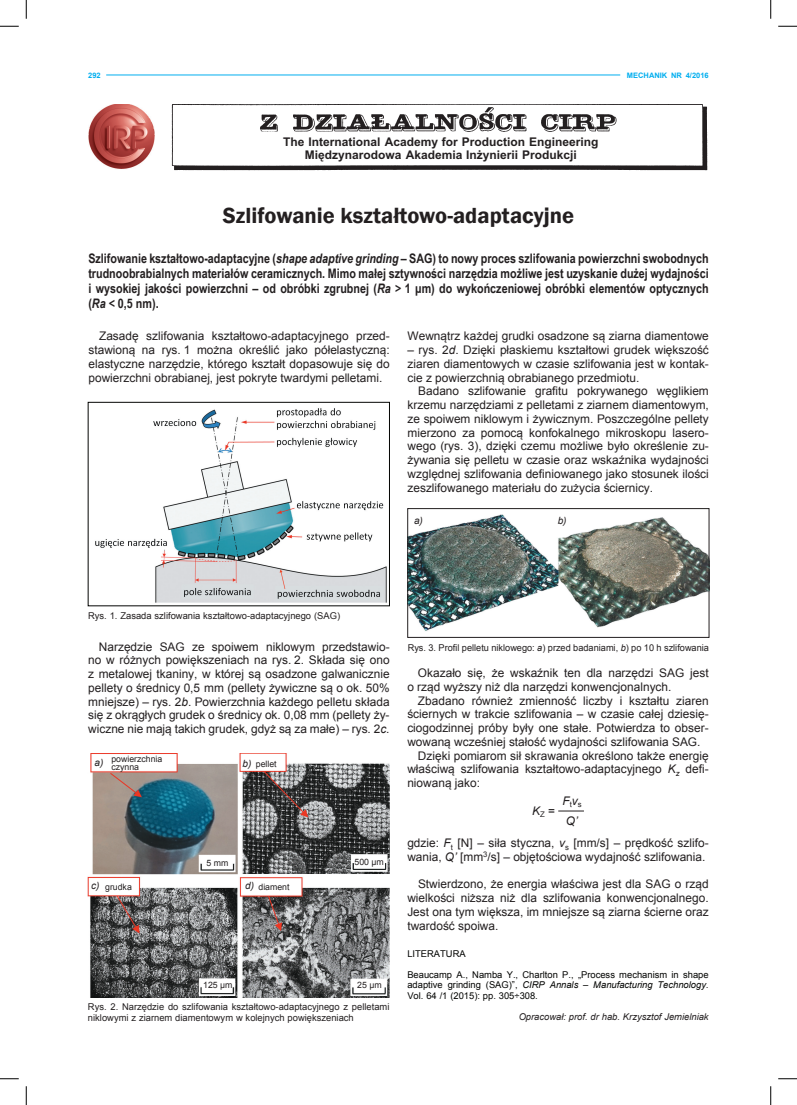
<style>
.page{position:relative;width:797px;height:1105px;background:#fff}
.page>*{position:absolute;margin:0;border:0;box-sizing:border-box;transform-origin:0 0}
.t1{font:600 22.5px "Franklin Gothic";color:#231f20}
.t2{font:700 13.12px/15px "Arial Narrow";color:#231f20;text-align:justify}
.t3{font:700 12px/12.8px "Arial";color:#231f20;text-align:center}
.t4{font:11.88px/13.8px "Arial";color:#231f20;text-align:justify}
.t5{font:italic 11.88px "Arial";color:#231f20}
.t6{font:italic 10px "Arial";color:#231f20}
.t7{font:9.38px/10.6px "Arial";color:#231f20}
.t8{font:9.38px/10.6px "Arial";color:#040503;text-align:justify}
.t9{font:italic 9.38px "Arial";color:#231f20}
.t10{font:8.75px/7.5px "Arial";color:#231f20}
.t11{font:700 7.5px "Arial";color:#00aeef}
.s1{font-style:italic}
.s2{font-style:italic;font-size:10px}
.s3{font-style:normal}
</style>
<div class="page">
<hr style="left:106px;top:75px;width:514px;height:1px;background:#00aeef">
<img style="left:171px;top:104px;width:536px;height:67px">
<img style="left:88px;top:104px;width:67px;height:65px">
<img style="left:95px;top:408px;width:292px;height:195px">
<div style="left:88px;top:402px;width:301px;height:204px;border:1px solid #040503"></div>
<svg style="left:558px;top:811px;width:26px;height:1px"></svg>
<img style="left:409px;top:514px;width:298px;height:117px">
<div style="left:407px;top:508px;width:302px;height:129px;border:1px solid #231f20"></div>
<img style="left:88px;top:754px;width:301px;height:243px">
<svg style="left:0;top:25px;width:19px;height:2px"></svg>
<svg style="left:778px;top:25px;width:19px;height:2px"></svg>
<svg style="left:0;top:1078px;width:19px;height:1px"></svg>
<svg style="left:778px;top:1078px;width:19px;height:1px"></svg>
<svg style="left:25px;top:0;width:2px;height:19px"></svg>
<svg style="left:25px;top:1086px;width:2px;height:19px"></svg>
<svg style="left:770px;top:0;width:1px;height:19px"></svg>
<svg style="left:770px;top:1086px;width:1px;height:19px"></svg>
<p class="t11" style="left:88px;top:70px;width:14px">292</p>
<p class="t11" style="left:627px;top:70px;width:83px">MECHANIK NR 4/2016</p>
<p class="t3" style="left:283px;top:136px;width:316px">The International Academy for Production Engineering<br>Międzynarodowa Akademia Inżynierii Produkcji</p>
<h1 class="t1" style="left:223px;top:202px;width:353px">Szlifowanie kształtowo-adaptacyjne</h1>
<p class="t2" style="left:88px;top:250px;width:622px">Szlifowanie kształtowo-adaptacyjne (<span class="s1">shape adaptive grinding</span> – SAG) to nowy proces szlifowania powierzchni swobodnych trudnoobrabialnych materiałów ceramicznych. Mimo małej sztywności narzędzia możliwe jest uzyskanie dużej wydajności i wysokiej jakości powierzchni – od obróbki zgrubnej (<span class="s1">Ra</span> &gt; 1 μm) do wykończeniowej obróbki elementów optycznych (<span class="s1">Ra</span> &lt; 0,5 nm).</p>
<p class="t4" style="left:88px;top:329px;width:303px;text-indent:11px">Zasadę szlifowania kształtowo-adaptacyjnego przed&shy;stawioną na rys. 1 można określić jako półelastyczną: elastyczne narzędzie, którego kształt dopasowuje się do powierzchni obrabianej, jest pokryte twardymi pelletami.</p>
<p class="t4" style="left:407px;top:329px;width:303px">Wewnątrz każdej grudki osadzone są ziarna diamentowe</p>
<p class="t4" style="left:407px;top:343px;width:303px">– rys. 2<span class="s1">d</span>. Dzięki płaskiemu kształtowi grudek większość ziaren diamentowych w czasie szlifowania jest w kontak&shy;cie z powierzchnią obrabianego przedmiotu.</p>
<p class="t4" style="left:407px;top:384px;width:303px;text-indent:11px">Badano szlifowanie grafitu pokrywanego węglikiem krzemu narzędziami z pelletami z ziarnem diamentowym, ze spoiwem niklowym i żywicznym. Poszczególne pellety mierzono za pomocą konfokalnego mikroskopu lasero&shy;wego (rys. 3), dzięki czemu możliwe było określenie zu&shy;żywania się pelletu w czasie oraz wskaźnika wydajności względnej szlifowania definiowanego jako stosunek ilości zeszlifowanego materiału do zużycia ściernicy.</p>
<p class="t6" style="left:414px;top:514px;width:10px">a)</p>
<p class="t6" style="left:557px;top:514px;width:10px">b)</p>
<p class="t7" style="left:88px;top:611px;width:253px">Rys. 1. Zasada szlifowania kształtowo-adaptacyjnego (SAG)</p>
<p class="t4" style="left:88px;top:640px;width:303px;text-indent:11px">Narzędzie SAG ze spoiwem niklowym przedstawio&shy;no w różnych powiększeniach na rys. 2. Składa się ono z metalowej tkaniny, w której są osadzone galwanicznie pellety o średnicy 0,5 mm (pellety żywiczne są o ok. 50% mniejsze) – rys. 2<span class="s1">b</span>. Powierzchnia każdego pelletu składa się z okrągłych grudek o średnicy ok. 0,08 mm (pellety ży&shy;wiczne nie mają takich grudek, gdyż są za małe) – rys. 2<span class="s1">c</span>.</p>
<p class="t6" style="left:94px;top:756px;width:10px">a)</p>
<p class="t10" style="left:111px;top:755px;width:53px">powierzchnia czynna</p>
<p class="t10" style="left:242px;top:760px;width:36px"><span class="s2">b)</span> pellet</p>
<p class="t10" style="left:206px;top:859px;width:23px">5 mm</p>
<p class="t10" style="left:354px;top:858px;width:31px">500 μm</p>
<p class="t6" style="left:91px;top:879px;width:10px">c)</p>
<p class="t6" style="left:245px;top:879px;width:10px">d)</p>
<p class="t10" style="left:105px;top:883px;width:28px">grudka</p>
<p class="t10" style="left:258px;top:883px;width:33px">diament</p>
<p class="t10" style="left:203px;top:982px;width:31px">125 μm</p>
<p class="t10" style="left:357px;top:982px;width:26px">25 μm</p>
<p class="t7" style="left:88px;top:1001px;width:303px">Rys. 2. Narzędzie do szlifowania kształtowo-adaptacyjnego z pelletami niklowymi z ziarnem diamentowym w kolejnych powiększeniach</p>
<p class="t7" style="left:408px;top:642px;width:303px">Rys. 3. Profil pelletu niklowego: <span class="s1">a</span>) przed badaniami, <span class="s1">b</span>) po 10 h szlifowania</p>
<p class="t4" style="left:407px;top:666px;width:303px;text-indent:11px">Okazało się, że wskaźnik ten dla narzędzi SAG jest o rząd wyższy niż dla narzędzi konwencjonalnych.</p>
<p class="t4" style="left:418px;top:694px;width:292px">Zbadano również zmienność liczby i kształtu ziaren</p>
<p class="t4" style="left:407px;top:707px;width:303px">ściernych w trakcie szlifowania – w czasie całej dziesię-</p>
<p class="t4" style="left:407px;top:721px;width:303px">ciogodzinnej próby były one stałe. Potwierdza to obser-</p>
<p class="t4" style="left:407px;top:735px;width:295px">wowaną wcześniej stałość wydajności szlifowania SAG.</p>
<p class="t4" style="left:418px;top:749px;width:292px">Dzięki pomiarom sił skrawania określono także energię</p>
<p class="t4" style="left:407px;top:762px;width:303px">właściwą szlifowania kształtowo-adaptacyjnego <span class="s1">K</span><sub>z</sub> defi-</p>
<p class="t4" style="left:407px;top:776px;width:74px">niowaną jako:</p>
<p class="t5" style="left:562px;top:793px;width:21px">F<sub>t</sub>v<sub>s</sub></p>
<p class="t5" style="left:532px;top:803px;width:24px">K<sub>Z</sub> <span class="s3">=</span></p>
<p class="t4" style="left:407px;top:809px;width:303px;line-height:22.5px;text-indent:158px"><span class="s1">Q’<br></span>gdzie: <span class="s1">F</span><sub>t</sub> [N] – siła styczna, <span class="s1">v</span><sub>s</sub> [mm/s] – prędkość szlifo-</p>
<p class="t4" style="left:407px;top:850px;width:299px">wania, <span class="s1">Q’</span> [mm<sup>3</sup>/s] – objętościowa wydajność szlifowania.</p>
<p class="t4" style="left:407px;top:877px;width:303px;text-indent:11px">Stwierdzono, że energia właściwa jest dla SAG o rząd wielkości niższa niż dla szlifowania konwencjonalnego.<br>Jest ona tym większa, im mniejsze są ziarna ścierne oraz twardość spoiwa.</p>
<p class="t8" style="left:407px;top:948px;width:60px">LITERATURA</p>
<p class="t8" style="left:407px;top:969px;width:303px">Beaucamp A., Namba Y., Charlton P., „Process mechanism in shape adaptive grinding (SAG)”, <span class="s1">CIRP Annals – Manufacturing Technology.<br></span>Vol. 64 /1 (2015): pp. 305÷308.</p>
<p class="t9" style="left:518px;top:1011px;width:191px">Opracował: prof. dr hab. Krzysztof Jemielniak</p>
</div>
